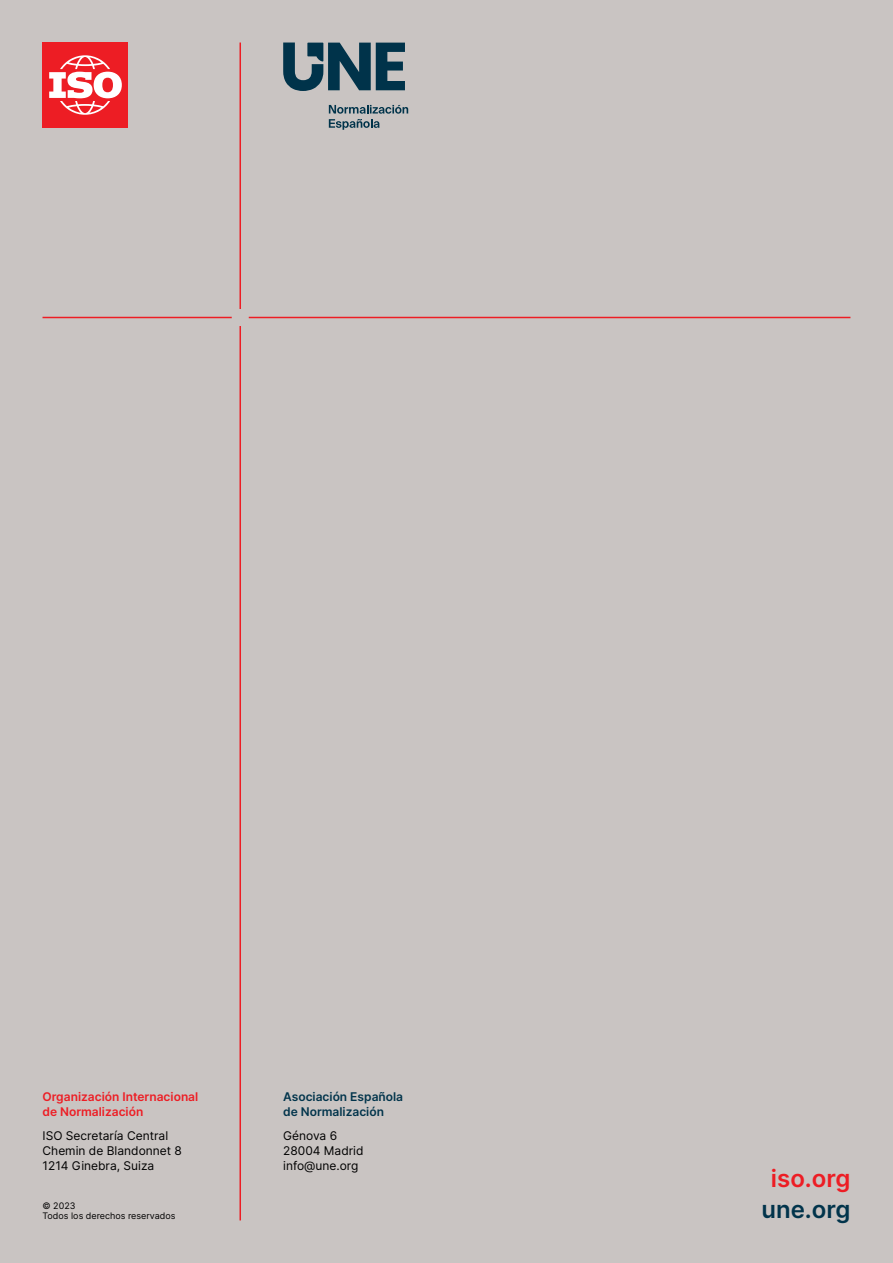
<style>
.page{position:relative;width:893px;height:1263px;background:#c9c4c2}
.page>*{position:absolute;margin:0;border:0;box-sizing:border-box;transform-origin:0 0}
.Website{font:600 24px "Inter";color:#01344b}
.Website-2{font:600 24px "Inter";color:#ed1d24}
.ISO_Address{font:12px/15px "Inter";color:#000}
.ISO_Address-2{font:600 12px/15px "Inter";color:#ed1d24}
.t1{font:600 12px/15px "Inter";color:#01344b}
.t2{font:9px/10.8px "Inter";color:#000}
</style>
<div class="page">
<hr style="left:239px;top:43px;width:2px;height:266px;background:#ed1d24">
<hr style="left:239px;top:326px;width:2px;height:894px;background:#ed1d24">
<hr style="left:43px;top:317px;width:189px;height:1px;background:#ed1d24">
<hr style="left:249px;top:317px;width:601px;height:1px;background:#ed1d24">
<svg style="left:283px;top:43px;width:122px;height:48px"></svg>
<svg style="left:329px;top:105px;width:79px;height:25px"></svg>
<div style="left:43px;top:43px;width:85px;height:85px;background:#ed1d24"></div>
<svg style="left:49px;top:55px;width:73px;height:60px"></svg>
<p class="ISO_Address-2" style="left:43px;top:1089px;width:157px">Organización Internacional de Normalización</p>
<p class="ISO_Address" style="left:43px;top:1128px;width:141px">ISO Secretaría Central<br>Chemin de Blandonnet 8<br>1214 Ginebra, Suiza</p>
<p class="t2" style="left:43px;top:1200px;width:135px">© 2023<br>Todos los derechos reservados</p>
<p class="t1" style="left:283px;top:1089px;width:122px">Asociación Española de Normalización</p>
<p class="ISO_Address" style="left:283px;top:1128px;width:82px">Génova 6<br>28004 Madrid info@une.org</p>
<p class="Website-2" style="left:771px;top:1160px;width:81px">iso.org</p>
<p class="Website" style="left:761px;top:1192px;width:90px">une.org</p>
</div>
